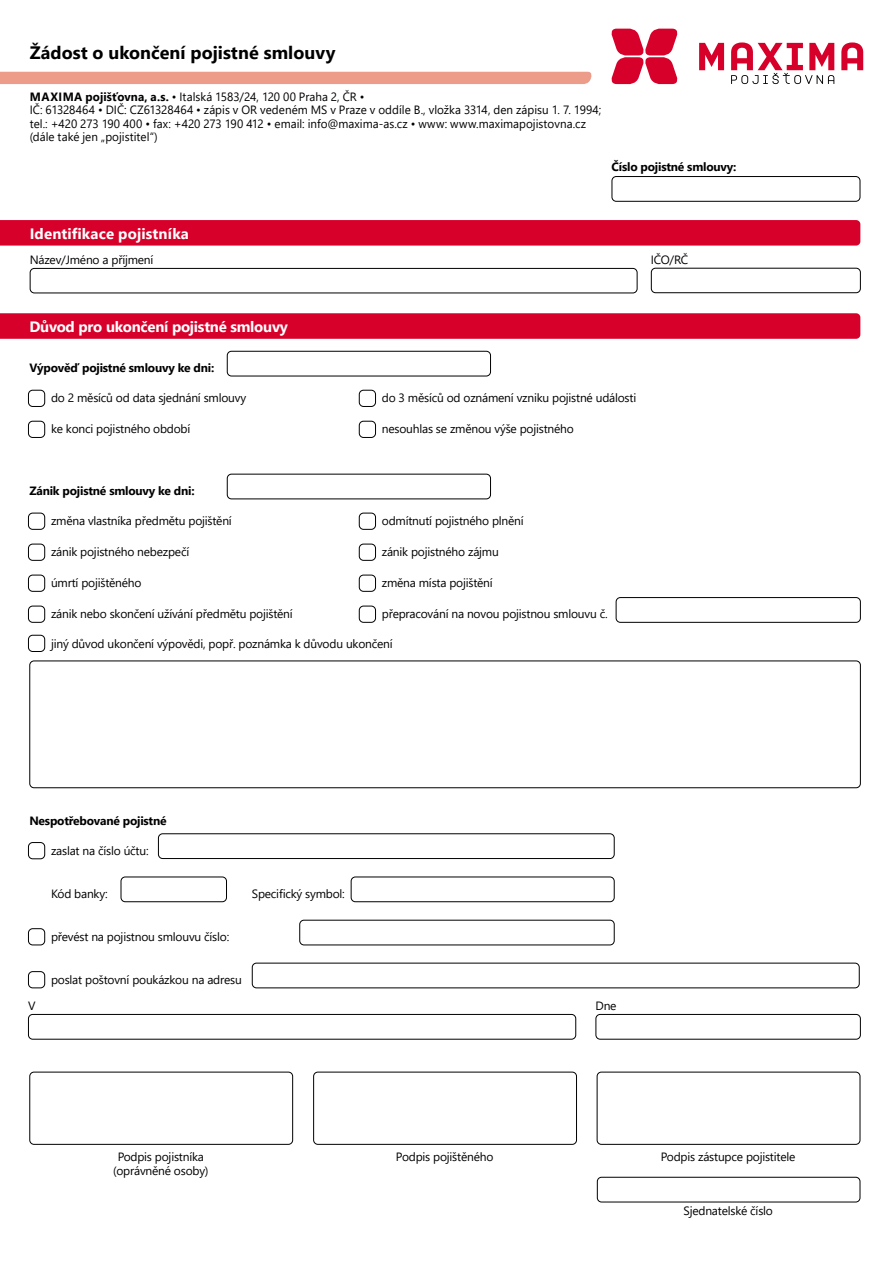
<style>
.page{position:relative;width:893px;height:1263px;background:#fff}
.page>*{position:absolute;margin:0;border:0;box-sizing:border-box;transform-origin:0 0}
.t1{font:700 18px "Segoe UI";color:#000}
.t2{font:700 15px "Segoe UI";letter-spacing:-.015em;color:#fff}
.t3{font:700 15px "Segoe UI";letter-spacing:.01em;color:#fff}
.t4{font:12px "Segoe UI";letter-spacing:-.015em;color:#000}
.t5{font:12px/13.5px "Segoe UI";letter-spacing:.005em;color:#000}
.t6{font:700 12px "Segoe UI";letter-spacing:-.015em;color:#000}
.s1{font-weight:700}
</style>
<div class="page">
<svg style="left:0;top:313px;width:860px;height:26px;background:#d6042d"></svg>
<svg style="left:699px;top:43px;width:25px;height:27px"></svg>
<svg style="left:731px;top:42px;width:103px;height:42px"></svg>
<svg style="left:841px;top:42px;width:22px;height:28px"></svg>
<svg style="left:611px;top:29px;width:67px;height:55px"></svg>
<div style="left:0;top:72px;width:592px;height:12px;background:#ec9c88"></div>
<div style="left:612px;top:176px;width:248px;height:26px;border:1px solid #000;border-radius:4px"></div>
<div style="left:227px;top:351px;width:264px;height:25px;border:1px solid #000;border-radius:4px"></div>
<div style="left:227px;top:474px;width:264px;height:25px;border:1px solid #000;border-radius:4px"></div>
<div style="left:616px;top:597px;width:245px;height:26px;border:1px solid #000;border-radius:4px"></div>
<div style="left:299px;top:920px;width:316px;height:25px;border:1px solid #000;border-radius:4px"></div>
<div style="left:252px;top:963px;width:608px;height:25px;border:1px solid #000;border-radius:4px"></div>
<div style="left:158px;top:833px;width:457px;height:26px;border:1px solid #000;border-radius:4px"></div>
<div style="left:351px;top:876px;width:264px;height:26px;border:1px solid #000;border-radius:4px"></div>
<div style="left:121px;top:876px;width:106px;height:26px;border:1px solid #000;border-radius:4px"></div>
<div style="left:28px;top:1014px;width:548px;height:25px;border:1px solid #000;border-radius:4px"></div>
<div style="left:595px;top:1014px;width:266px;height:25px;border:1px solid #000;border-radius:4px"></div>
<div style="left:597px;top:1177px;width:263px;height:25px;border:1px solid #000;border-radius:4px"></div>
<div style="left:313px;top:1072px;width:264px;height:73px;border:1px solid #000;border-radius:4px"></div>
<div style="left:29px;top:1072px;width:264px;height:73px;border:1px solid #000;border-radius:4px"></div>
<div style="left:597px;top:1072px;width:263px;height:73px;border:1px solid #000;border-radius:4px"></div>
<div style="left:29px;top:660px;width:832px;height:128px;border:1px solid #000;border-radius:4px"></div>
<div style="left:28px;top:390px;width:17px;height:17px;border:1px solid #000;border-radius:4px"></div>
<div style="left:28px;top:513px;width:17px;height:17px;border:1px solid #000;border-radius:4px"></div>
<div style="left:28px;top:842px;width:17px;height:17px;border:1px solid #000;border-radius:4px"></div>
<div style="left:28px;top:575px;width:17px;height:17px;border:1px solid #000;border-radius:4px"></div>
<div style="left:359px;top:390px;width:17px;height:17px;border:1px solid #000;border-radius:4px"></div>
<div style="left:28px;top:606px;width:17px;height:17px;border:1px solid #000;border-radius:4px"></div>
<div style="left:28px;top:421px;width:17px;height:17px;border:1px solid #000;border-radius:4px"></div>
<div style="left:28px;top:544px;width:17px;height:17px;border:1px solid #000;border-radius:4px"></div>
<div style="left:359px;top:606px;width:17px;height:17px;border:1px solid #000;border-radius:4px"></div>
<div style="left:28px;top:928px;width:17px;height:17px;border:1px solid #000;border-radius:4px"></div>
<div style="left:28px;top:971px;width:17px;height:17px;border:1px solid #000;border-radius:4px"></div>
<div style="left:28px;top:635px;width:17px;height:17px;border:1px solid #000;border-radius:4px"></div>
<div style="left:359px;top:421px;width:17px;height:17px;border:1px solid #000;border-radius:4px"></div>
<div style="left:359px;top:513px;width:17px;height:17px;border:1px solid #000;border-radius:4px"></div>
<div style="left:359px;top:544px;width:17px;height:17px;border:1px solid #000;border-radius:4px"></div>
<div style="left:359px;top:575px;width:17px;height:17px;border:1px solid #000;border-radius:4px"></div>
<svg style="left:0;top:220px;width:860px;height:26px;background:#d6042d"></svg>
<div style="left:651px;top:268px;width:210px;height:25px;border:1px solid #000;border-radius:4px"></div>
<div style="left:30px;top:268px;width:607px;height:25px;border:1px solid #000;border-radius:4px"></div>
<h1 class="t1" style="left:30px;top:35px;width:307px">Žádost o ukončení pojistné smlouvy</h1>
<p class="t5" style="left:30px;top:89px;width:573px"><span class="s1">MAXIMA pojišťovna, a.s.</span> • Italská 1583/24, 120 00 Praha 2, ČR •<br>IČ: 61328464 • DIČ: CZ61328464 • zápis v OR vedeném MS v Praze v oddíle B., vložka 3314, den zápisu 1. 7. 1994; tel.: +420 273 190 400 • fax: +420 273 190 412 • email: info@maxima-as.cz • www: www.maximapojistovna.cz (dále také jen „pojistitel“)</p>
<p class="t6" style="left:612px;top:156px;width:126px">Číslo pojistné smlouvy:</p>
<p class="t3" style="left:30px;top:219px;width:161px">Identifikace pojistníka</p>
<p class="t4" style="left:30px;top:248px;width:125px">Název/Jméno a příjmení</p>
<p class="t2" style="left:29px;top:312px;width:260px">Důvod pro ukončení pojistné smlouvy</p>
<p class="t6" style="left:29px;top:356px;width:186px">Výpověď pojistné smlouvy ke dni:</p>
<p class="t4" style="left:651px;top:249px;width:39px">IČO/RČ</p>
<p class="t4" style="left:51px;top:387px;width:197px">do 2 měsíců od data sjednání smlouvy</p>
<p class="t4" style="left:51px;top:418px;width:141px">ke konci pojistného období</p>
<p class="t6" style="left:29px;top:479px;width:167px">Zánik pojistné smlouvy ke dni:</p>
<p class="t4" style="left:51px;top:510px;width:182px">změna vlastníka předmětu pojištění</p>
<p class="t4" style="left:51px;top:541px;width:140px">zánik pojistného nebezpečí</p>
<p class="t4" style="left:51px;top:572px;width:92px">úmrtí pojištěného</p>
<p class="t4" style="left:51px;top:603px;width:243px">zánik nebo skončení užívání předmětu pojištění</p>
<p class="t4" style="left:382px;top:387px;width:256px">do 3 měsíců od oznámení vzniku pojistné události</p>
<p class="t4" style="left:382px;top:418px;width:193px">nesouhlas se změnou výše pojistného</p>
<p class="t4" style="left:382px;top:510px;width:143px">odmítnutí pojistného plnění</p>
<p class="t4" style="left:382px;top:541px;width:118px">zánik pojistného zájmu</p>
<p class="t4" style="left:382px;top:572px;width:112px">změna místa pojištění</p>
<p class="t4" style="left:382px;top:603px;width:227px">přepracování na novou pojistnou smlouvu č.</p>
<p class="t4" style="left:51px;top:632px;width:343px">jiný důvod ukončení výpovědi, popř. poznámka k důvodu ukončení</p>
<p class="t6" style="left:29px;top:809px;width:139px">Nespotřebované pojistné</p>
<p class="t4" style="left:51px;top:839px;width:99px">zaslat na číslo účtu:</p>
<p class="t4" style="left:51px;top:882px;width:58px">Kód banky:</p>
<p class="t4" style="left:252px;top:882px;width:94px">Specifický symbol:</p>
<p class="t4" style="left:51px;top:925px;width:180px">převést na pojistnou smlouvu číslo:</p>
<p class="t4" style="left:51px;top:968px;width:192px">poslat poštovní poukázkou na adresu</p>
<p class="t4" style="left:28px;top:994px;width:9px">V</p>
<p class="t4" style="left:595px;top:994px;width:23px">Dne</p>
<p class="t4" style="left:118px;top:1145px;width:88px">Podpis pojistníka</p>
<p class="t4" style="left:396px;top:1145px;width:99px">Podpis pojištěného</p>
<p class="t4" style="left:113px;top:1159px;width:97px">(oprávněné osoby)</p>
<p class="t4" style="left:661px;top:1145px;width:136px">Podpis zástupce pojistitele</p>
<p class="t4" style="left:684px;top:1199px;width:91px">Sjednatelské číslo</p>
</div>
